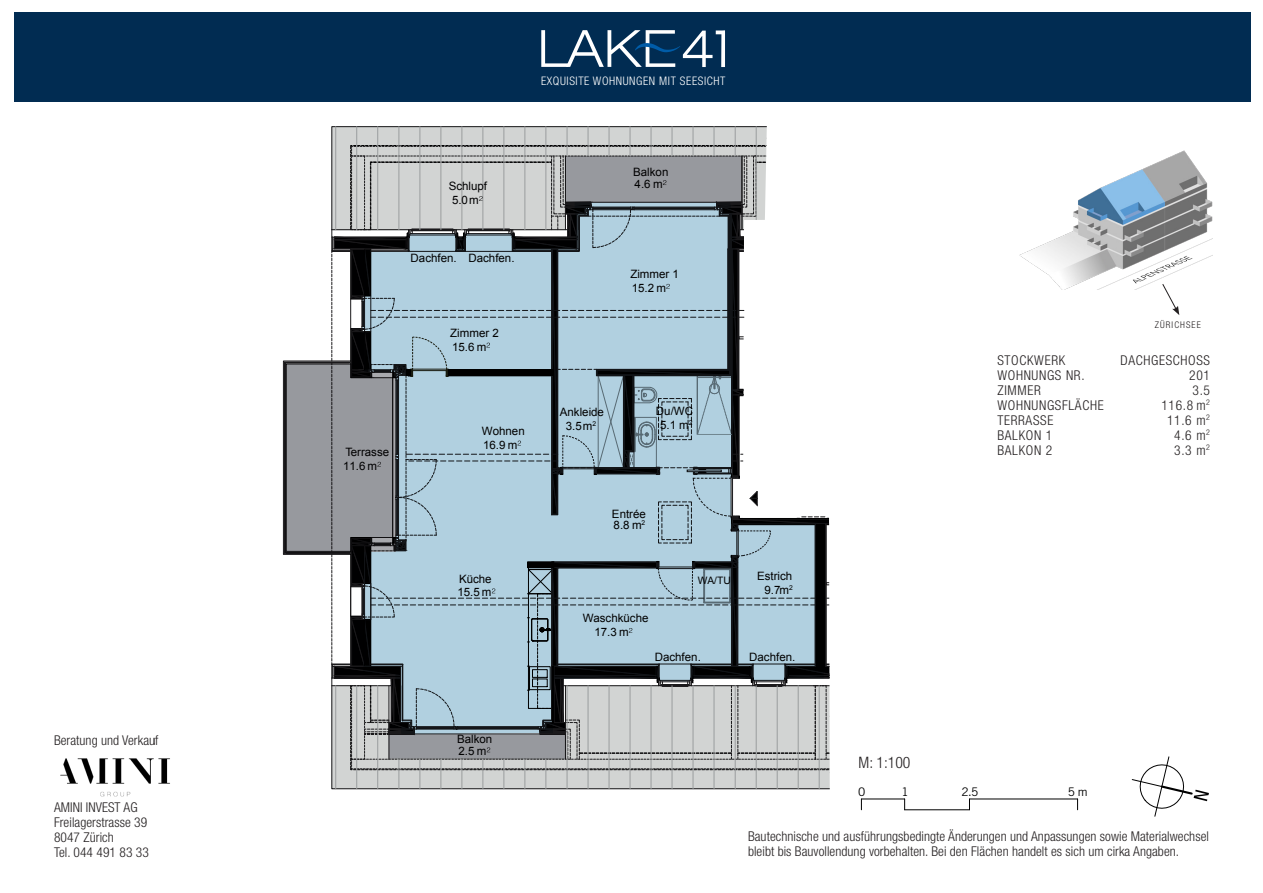
<style>
.page{position:relative;width:1263px;height:893px;background:#fff}
.page>*{position:absolute;margin:0;border:0;box-sizing:border-box;transform-origin:0 0}
.t1{font:300 condensed 15.75px "Helvetica Neue LT Std";color:#231f20}
.t2{font:300 condensed 13.5px/15px "Helvetica Neue LT Std";letter-spacing:.005em;color:#231f20}
.t3{font:300 condensed 13.5px "Helvetica Neue LT Std";letter-spacing:.05em;color:#231f20}
.t4{font:300 condensed 11.85px "Helvetica Neue LT Std";letter-spacing:.05em;color:#fff}
.t5{font:11.85px "Trade Gothic";color:#000}
.t6{font:11.55px/13.6px "Arial";color:#000001}
.t7{font:10.2px "Arial";color:#000001}
.t8{font:300 condensed 9.3px "Helvetica Neue LT Std";letter-spacing:.12em;color:#231f20}
</style>
<div class="page">
<div style="left:14px;top:12px;width:1237px;height:90px;background:#012c52"></div>
<img style="left:60px;top:758px;width:110px;height:39px">
<svg style="left:541px;top:30px;width:184px;height:37px"></svg>
<svg style="left:1131px;top:756px;width:78px;height:61px"></svg>
<hr style="left:861px;top:799px;width:44px;height:1px;background:#000">
<hr style="left:905px;top:809px;width:64px;height:1px;background:#000">
<hr style="left:969px;top:799px;width:108px;height:1px;background:#000">
<img style="left:1019px;top:150px;width:194px;height:139px">
<svg style="left:1162px;top:284px;width:17px;height:31px"></svg>
<svg style="left:284px;top:126px;width:546px;height:663px"></svg>
<div style="left:448px;top:369px;width:106px;height:7px;background:#000001"></div>
<div style="left:528px;top:562px;width:26px;height:6px;background:#000001"></div>
<p class="t2" style="left:54px;top:733px;width:106px">Beratung und Verkauf</p>
<p class="t2" style="left:54px;top:799px;width:96px">AMINI INVEST AG<br>Freilagerstrasse 39<br>8047 Zürich<br>Tel. 044 491 83 33</p>
<p class="t4" style="left:541px;top:74px;width:186px">EXQUISITE WOHNUNGEN MIT SEESICHT</p>
<p class="t6" style="left:343px;top:445px;width:48px">Terrasse<br>11.6 m</p>
<p class="t6" style="left:633px;top:165px;width:37px">Balkon</p>
<p class="t6" style="left:449px;top:179px;width:40px">Schlupf<br>5.0m</p>
<p class="t6" style="left:635px;top:177px;width:30px">4.6 m</p>
<p class="t6" style="left:411px;top:251px;width:105px">Dachfen. Dachfen.</p>
<p class="t6" style="left:450px;top:326px;width:50px">Zimmer 2<br>15.6 m</p>
<p class="t6" style="left:482px;top:424px;width:44px;line-height:14.1px">Wohnen<br>16.9 m</p>
<p class="t6" style="left:630px;top:267px;width:50px;line-height:14.1px">Zimmer 1<br>15.2 m</p>
<p class="t6" style="left:560px;top:405px;width:46px;text-align:center">Ankleide<br>3.5 m<sup>2</sup></p>
<p class="t6" style="left:656px;top:405px;width:39px;text-align:center">Du/WC<br>5.1 m<sup>2</sup></p>
<p class="t6" style="left:457px;top:572px;width:36px">Küche<br>15.5 m</p>
<p class="t6" style="left:612px;top:507px;width:35px">Entrée</p>
<p class="t6" style="left:614px;top:518px;width:33px">8.8 m<sup>2</sup></p>
<p class="t6" style="left:594px;top:612px;width:56px;text-indent:-12px">Waschküche<br>17.3 m</p>
<p class="t7" style="left:698px;top:574px;width:34px">WA/TU</p>
<p class="t6" style="left:655px;top:650px;width:48px">Dachfen.</p>
<p class="t6" style="left:757px;top:570px;width:37px;text-align:right">Estrich<br>9.7 m<sup>2</sup></p>
<p class="t6" style="left:749px;top:650px;width:48px">Dachfen.</p>
<p class="t8" style="left:1155px;top:319px;width:48px">ZÜRICHSEE</p>
<p class="t3" style="left:997px;top:352px;width:69px">STOCKWERK</p>
<p class="t3" style="left:1120px;top:352px;width:91px">DACHGESCHOSS</p>
<p class="t3" style="left:997px;top:367px;width:89px">WOHNUNGS NR.</p>
<p class="t2" style="left:1189px;top:367px;width:22px">201</p>
<p class="t2" style="left:997px;top:382px;width:45px">ZIMMER</p>
<p class="t2" style="left:1192px;top:382px;width:19px">3.5</p>
<p class="t3" style="left:997px;top:397px;width:108px">WOHNUNGSFLÄCHE</p>
<p class="t2" style="left:1161px;top:397px;width:50px">116.8 m<sup>2</sup></p>
<p class="t3" style="left:997px;top:412px;width:57px">TERRASSE</p>
<p class="t2" style="left:1167px;top:412px;width:45px">11.6 m<sup>2</sup></p>
<p class="t2" style="left:997px;top:427px;width:56px">BALKON 1</p>
<p class="t2" style="left:1174px;top:427px;width:37px">4.6 m<sup>2</sup></p>
<p class="t2" style="left:997px;top:442px;width:56px">BALKON 2</p>
<p class="t2" style="left:1174px;top:442px;width:37px">3.3 m<sup>2</sup></p>
<p class="t6" style="left:457px;top:732px;width:37px">Balkon</p>
<p class="t6" style="left:458px;top:745px;width:30px">2.5 m</p>
<p class="t1" style="left:859px;top:754px;width:53px">M: 1:100</p>
<p class="t5" style="left:858px;top:785px;width:9px">0</p>
<p class="t5" style="left:901px;top:785px;width:9px">1</p>
<p class="t5" style="left:961px;top:785px;width:19px">2.5</p>
<p class="t5" style="left:1068px;top:785px;width:21px">5m</p>
<p class="t2" style="left:748px;top:829px;width:462px">Bautechnische und ausführungsbedingte Änderungen und Anpassungen sowie Materialwechsel bleibt bis Bauvollendung vorbehalten. Bei den Flächen handelt es sich um cirka Angaben.</p>
</div>
